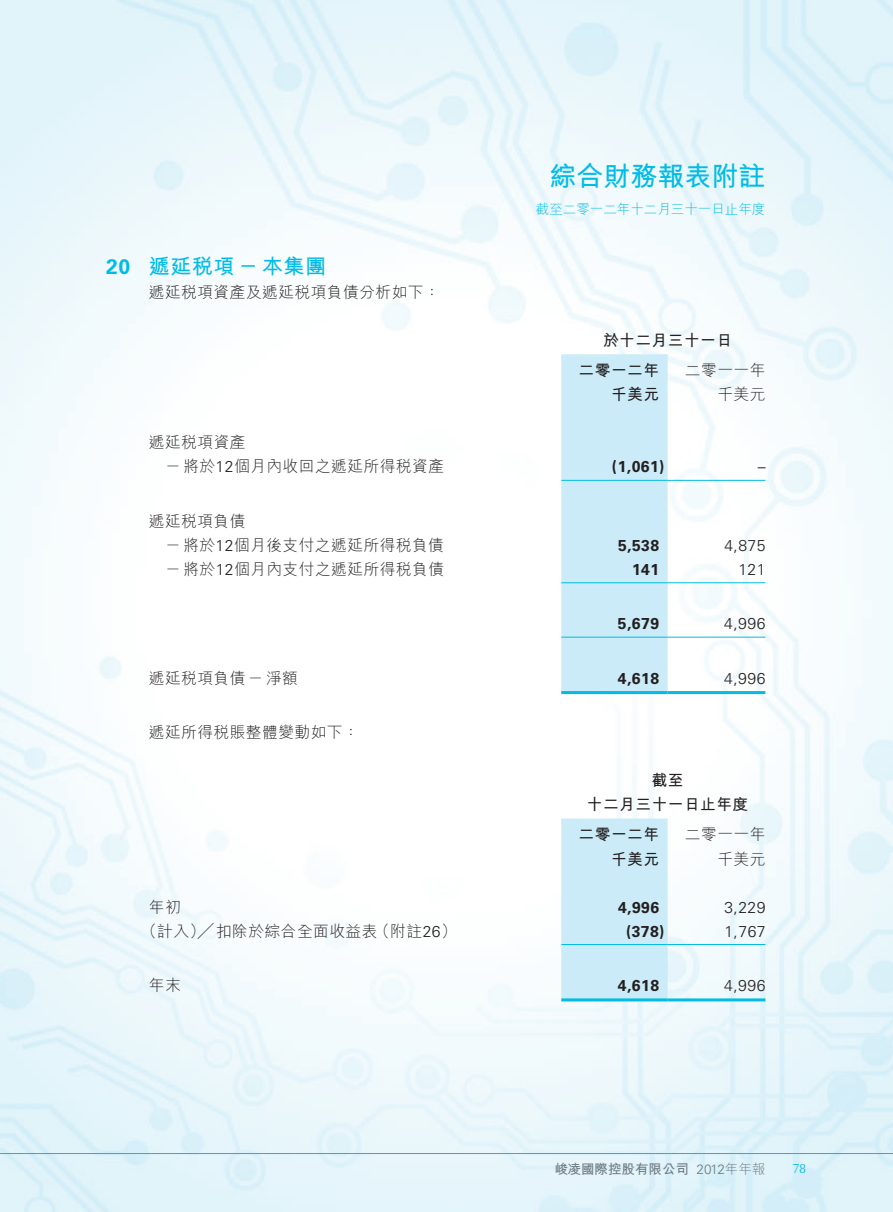
<style>
.page{position:relative;width:893px;height:1212px;background:#fff}
.page>*{position:absolute;margin:0;border:0;box-sizing:border-box;transform-origin:0 0}
.t1{font:700 27px "M Hei HK";color:#02bce5}
.t2{font:700 21px "M Hei HK";letter-spacing:.03em;color:#02bce5}
.t3{font:700 21px "Univers LT Std";color:#02bce5}
.t4{font:300 15.75px "M Hei HK";letter-spacing:.03em;color:#231f20}
.t5{font:700 15.75px "Univers LT Std";letter-spacing:.03em;color:#231f20}
.t6{font:700 15.75px/24px "M Hei HK";letter-spacing:.03em;color:#231f20;text-align:center}
.t7{font:300 15.75px "Univers LT Std";letter-spacing:.03em;color:#231f20}
.t8{font:300 13.5px "M Hei HK";color:#02bce5}
.t9{font:700 13.5px "M Hei HK";color:#808285}
.t10{font:300 13.5px "Univers LT Std";color:#808285}
.t11{font:300 13.5px "Ocean Sans Std";color:#02bce5}
.s1{font-family:"Univers LT Std"}
.s2{font-family:"M Hei HK"}
</style>
<div class="page">
<img style="left:0;top:0;width:1px;height:1212px">
<hr style="left:0;top:1153px;width:893px;height:1px;background:#02bce5">
<div style="left:561px;top:354px;width:107px;height:337px;background:#caebf7"></div>
<hr style="left:561px;top:480px;width:107px;height:1px;background:#02bce5">
<hr style="left:668px;top:480px;width:97px;height:1px;background:#02bce5">
<hr style="left:561px;top:582px;width:107px;height:1px;background:#02bce5">
<hr style="left:668px;top:582px;width:97px;height:1px;background:#02bce5">
<hr style="left:561px;top:637px;width:107px;height:1px;background:#02bce5">
<hr style="left:668px;top:637px;width:97px;height:1px;background:#02bce5">
<hr style="left:561px;top:691px;width:107px;height:3px;background:#02bce5">
<hr style="left:668px;top:691px;width:97px;height:3px;background:#02bce5">
<div style="left:561px;top:818px;width:107px;height:180px;background:#caebf7"></div>
<hr style="left:561px;top:944px;width:107px;height:1px;background:#02bce5">
<hr style="left:668px;top:944px;width:97px;height:1px;background:#02bce5">
<hr style="left:561px;top:998px;width:107px;height:3px;background:#02bce5">
<hr style="left:668px;top:998px;width:97px;height:3px;background:#02bce5">
<h2 class="t3" style="left:106px;top:254px;width:25px">20</h2>
<h2 class="t2" style="left:149px;top:251px;width:179px">遞延稅項－本集團</h2>
<p class="t4" style="left:149px;top:281px;width:292px">遞延稅項資產及遞延稅項負債分析如下：</p>
<p class="t4" style="left:149px;top:431px;width:98px">遞延稅項資產</p>
<p class="t4" style="left:165px;top:455px;width:280px">－將於<span class="s1">12</span>個月內收回之遞延所得稅資產</p>
<p class="t4" style="left:149px;top:510px;width:98px">遞延稅項負債</p>
<p class="t4" style="left:165px;top:534px;width:280px">－將於<span class="s1">12</span>個月後支付之遞延所得稅負債</p>
<p class="t4" style="left:165px;top:558px;width:280px">－將於<span class="s1">12</span>個月內支付之遞延所得稅負債</p>
<p class="t4" style="left:149px;top:667px;width:151px">遞延稅項負債－淨額</p>
<p class="t4" style="left:149px;top:721px;width:212px">遞延所得稅賬整體變動如下：</p>
<p class="t4" style="left:149px;top:896px;width:33px">年初</p>
<p class="t4" style="left:141px;top:920px;width:238px">（計入）╱扣除於綜合全面收益表</p>
<p class="t4" style="left:374px;top:920px;width:84px">（附註<span class="s1">26</span>(</p>
<p class="t4" style="left:149px;top:974px;width:33px">年末</p>
<h1 class="t1" style="left:549px;top:156px;width:217px">綜合財務報表附註</h1>
<p class="t8" style="left:536px;top:200px;width:231px">截至二零一二年十二月三十一日止年度</p>
<p class="t6" style="left:603px;top:327px;width:131px">於十二月三十一日</p>
<p class="t4" style="left:685px;top:359px;width:82px">二零一一年</p>
<p class="t6" style="left:579px;top:357px;width:82px">二零一二年</p>
<p class="t6" style="left:611px;top:381px;width:50px">千美元</p>
<p class="t4" style="left:717px;top:383px;width:50px">千美元</p>
<p class="t5" style="left:612px;top:458px;width:54px">)1,061(</p>
<p class="t7" style="left:758px;top:457px;width:9px">–</p>
<p class="t5" style="left:618px;top:536px;width:43px">5,538</p>
<p class="t7" style="left:724px;top:536px;width:43px">4,875</p>
<p class="t5" style="left:632px;top:560px;width:29px">141</p>
<p class="t7" style="left:738px;top:560px;width:29px">121</p>
<p class="t5" style="left:618px;top:614px;width:43px">5,679</p>
<p class="t7" style="left:724px;top:614px;width:43px">4,996</p>
<p class="t5" style="left:618px;top:669px;width:43px">4,618</p>
<p class="t7" style="left:724px;top:668px;width:43px">4,996</p>
<p class="t6" style="left:587px;top:767px;width:163px">截至<br>十二月三十一日止年度</p>
<p class="t4" style="left:685px;top:824px;width:82px">二零一一年</p>
<p class="t6" style="left:579px;top:821px;width:82px">二零一二年</p>
<p class="t6" style="left:611px;top:845px;width:50px">千美元</p>
<p class="t4" style="left:717px;top:848px;width:50px">千美元</p>
<p class="t5" style="left:618px;top:898px;width:43px">4,996</p>
<p class="t7" style="left:724px;top:897px;width:43px">3,229</p>
<p class="t5" style="left:626px;top:922px;width:40px">)378(</p>
<p class="t7" style="left:724px;top:921px;width:43px">1,767</p>
<p class="t5" style="left:618px;top:976px;width:43px">4,618</p>
<p class="t7" style="left:724px;top:976px;width:43px">4,996</p>
<p class="t9" style="left:554px;top:1159px;width:136px">峻凌國際控股有限公司</p>
<p class="t10" style="left:697px;top:1161px;width:70px">2012<span class="s2">年年報</span></p>
<p class="t11" style="left:793px;top:1161px;width:14px">78</p>
</div>
